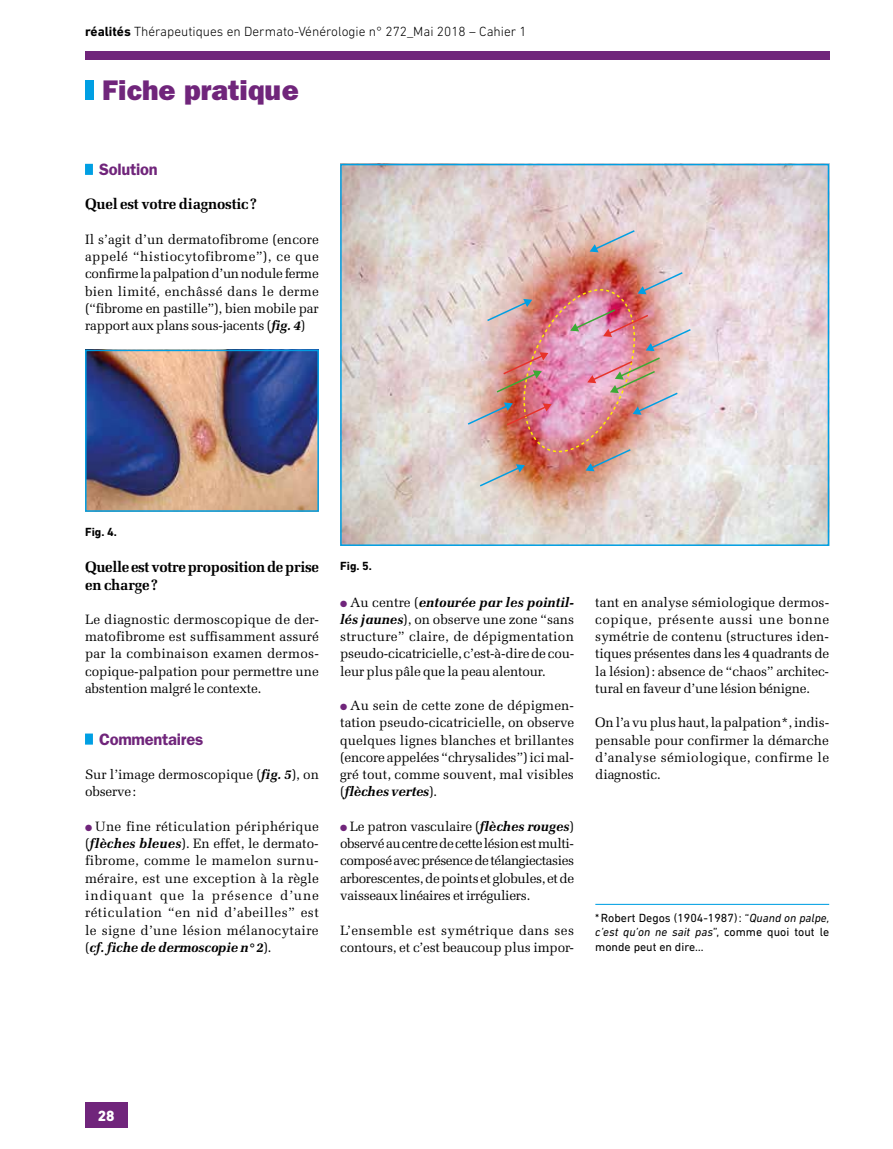
<style>
.page{position:relative;width:893px;height:1149px;background:#fff}
.page>*{position:absolute;margin:0;border:0;box-sizing:border-box;transform-origin:0 0}
.t1{font:28.5px "ITC Franklin Gothic Std Hvy";color:#70257b}
.t2{font:600 16.5px "ITC Franklin Gothic Std";letter-spacing:-.015em;color:#70257b}
.t3{font:700 15px/18px "Melior";letter-spacing:-.02em;color:#000}
.t4{font:800 15px "DIN Next LT Pro";color:#fff}
.t5{font:13.5px/17.2px "Melior";letter-spacing:-.01em;color:#000;text-align:justify}
.t6{font:300 13.5px "DIN Next LT Pro";color:#000}
.t7{font:12px/14.4px "DIN Next LT Pro";color:#000;text-align:justify}
.t8{font:700 12px "DIN Next LT Pro";color:#000}
.s1{font-weight:700}
.s2{font-weight:700;font-style:italic}
.s3{color:#70257b}
.s4{font-style:italic}
</style>
<div class="page">
<div style="left:85px;top:51px;width:744px;height:9px;background:#70257b"></div>
<div style="left:85px;top:81px;width:9px;height:19px;background:#009fe3"></div>
<div style="left:85px;top:1101px;width:43px;height:26px;background:#70257b"></div>
<svg style="left:85px;top:164px;width:8px;height:11px"></svg>
<svg style="left:85px;top:733px;width:8px;height:11px"></svg>
<img style="left:88px;top:352px;width:228px;height:156px">
<div style="left:85px;top:349px;width:234px;height:162px;border:2px solid #009fe3"></div>
<img style="left:343px;top:167px;width:483px;height:376px">
<svg style="left:590px;top:229px;width:46px;height:23px"></svg>
<img style="left:466px;top:271px;width:226px;height:216px">
<div style="left:340px;top:164px;width:489px;height:382px;border:2px solid #009fe3"></div>
<hr style="left:595px;top:903px;width:234px;height:1px;background:#009fe3">
<p class="t6" style="left:85px;top:23px;width:443px"><span class="s1">réalités</span> Thérapeutiques en Dermato-Vénérologie n° 272_Mai 2018 – Cahier 1</p>
<h1 class="t1" style="left:102px;top:74px;width:198px">Fiche pratique</h1>
<p class="t2" style="left:99px;top:159px;width:60px">Solution</p>
<p class="t3" style="left:85px;top:195px;width:173px">Quel est votre diagnostic?</p>
<p class="t5" style="left:85px;top:231px;width:235px">Il s’agit d’un dermatofibrome (encore appelé “histiocytofibrome”), ce que confirme la palpation d’un nodule ferme bien limité, enchâssé dans le derme (“fibrome en pastille”), bien mobile par rapport aux plans sous-jacents (<span class="s2">fig. 4</span>)</p>
<p class="t8" style="left:85px;top:524px;width:33px">Fig. 4.</p>
<p class="t3" style="left:85px;top:558px;width:235px">Quelle est votre proposition de prise en charge?</p>
<p class="t5" style="left:85px;top:610px;width:236px">Le diagnostic dermoscopique de der&shy;matofibrome est suffisamment assuré par la combinaison examen dermos&shy;copique-palpation pour permettre une abstention malgré le contexte.</p>
<p class="t2" style="left:99px;top:729px;width:106px">Commentaires</p>
<p class="t5" style="left:85px;top:765px;width:235px">Sur l’image dermoscopique (<span class="s2">fig. 5</span>), on observe:</p>
<p class="t5" style="left:85px;top:817px;width:236px"><span class="s3">●</span> Une fine réticulation périphérique (<span class="s2">flèches bleues</span>). En effet, le dermato&shy;fibrome, comme le mamelon surnu&shy;méraire, est une exception à la règle indiquant que la présence d’une réticulation “en nid d’abeilles” est le signe d’une lésion mélanocytaire (<span class="s2">cf. fiche de dermoscopie n° 2</span>).</p>
<p class="t8" style="left:340px;top:558px;width:33px">Fig. 5.</p>
<p class="t5" style="left:340px;top:593px;width:236px"><span class="s3">●</span> Au centre (<span class="s2">entourée par les pointil&shy;lés jaunes</span>), on observe une zone “sans structure” claire, de dépigmentation pseudo-cicatricielle, c’est-à-dire de cou&shy;leur plus pâle que la peau alentour.</p>
<p class="t5" style="left:340px;top:696px;width:236px"><span class="s3">●</span> Au sein de cette zone de dépigmen&shy;tation pseudo-cicatricielle, on observe quelques lignes blanches et brillantes (encore appelées “chrysalides”) ici mal&shy;gré tout, comme souvent, mal visibles (<span class="s2">flèches vertes</span>).</p>
<p class="t5" style="left:340px;top:817px;width:236px"><span class="s3">●</span> Le patron vasculaire (<span class="s2">flèches rouges</span>) observé au centre de cette lésion est multi&shy;composé avec présence de télangiectasies arborescentes, de points et globules, et de vaisseaux linéaires et irréguliers.</p>
<p class="t5" style="left:340px;top:921px;width:235px">L’ensemble est symétrique dans ses contours, et c’est beaucoup plus impor-</p>
<p class="t5" style="left:595px;top:593px;width:235px">tant en analyse sémiologique dermos&shy;copique, présente aussi une bonne symétrie de contenu (structures iden&shy;tiques présentes dans les 4 quadrants de la lésion): absence de “chaos” architec&shy;tural en faveur d’une lésion bénigne.</p>
<p class="t5" style="left:595px;top:714px;width:235px">On l’a vu plus haut, la palpation*, indis&shy;pensable pour confirmer la démarche d’analyse sémiologique, confirme le diagnostic.</p>
<p class="t7" style="left:595px;top:910px;width:236px">*Robert Degos (1904-1987): “<span class="s4">Quand on palpe, c’est qu’on ne sait pas</span>”, comme quoi tout le monde peut en dire…</p>
<p class="t4" style="left:98px;top:1106px;width:18px">28</p>
</div>
